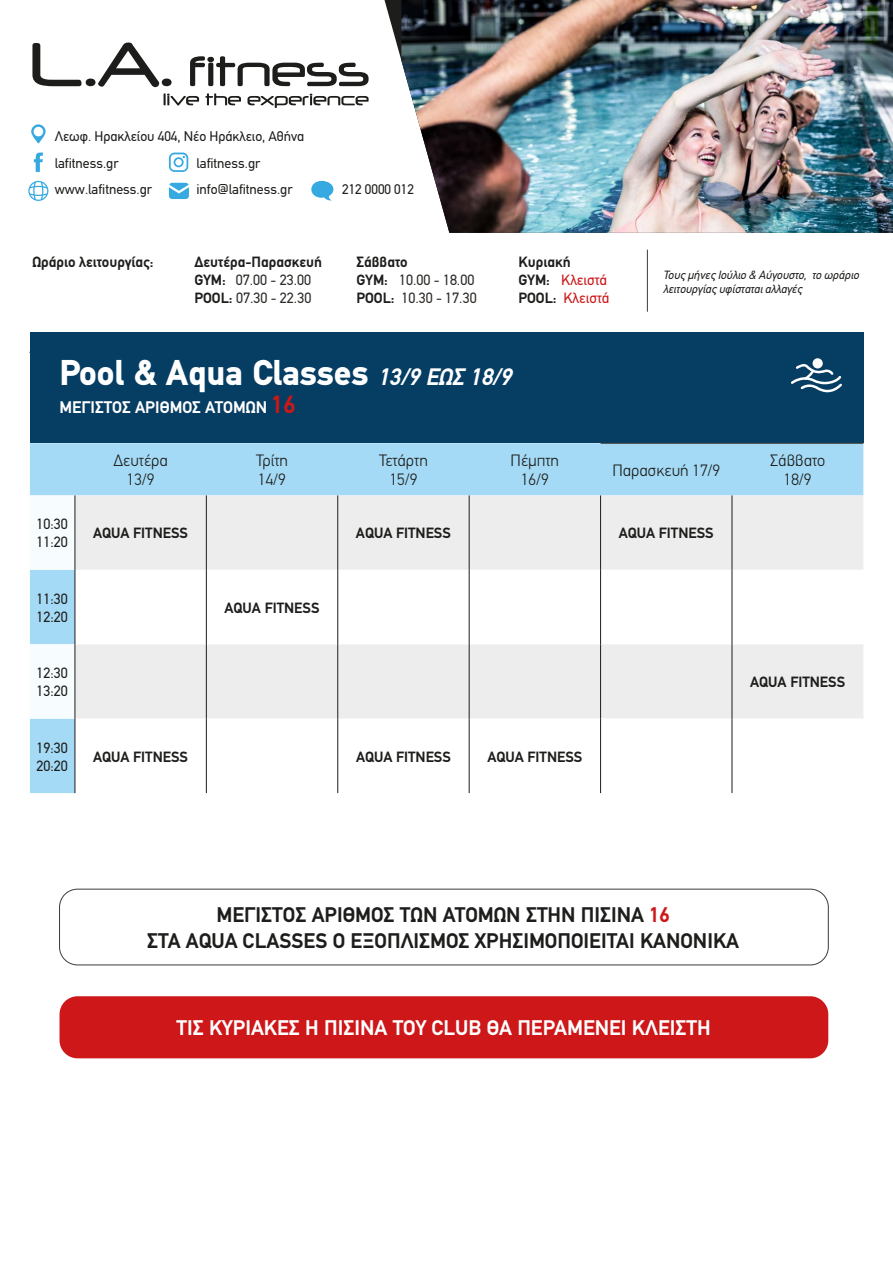
<style>
.page{position:relative;width:893px;height:1263px;background:#fff}
.page>*{position:absolute;margin:0;border:0;box-sizing:border-box;transform-origin:0 0}
.t1{font:900 36px "PF Din Text";color:#fff}
.t2{font:700 21.3px/25.7px "PF Din Text";color:#1d1d1b;text-align:center}
.t3{font:700 21.3px "PF Din Text";color:#fff}
.t4{font:700 16.95px "PF Din Text";color:#fff}
.t5{font:300 16.5px/19.8px "PF Din Text";color:#1d1d1b;text-align:center}
.t6{font:700 15px "PF Din Text";color:#1d1d1b}
.t7{font:15px "PF Din Text";color:#2c2926}
.t8{font:15px/18px "PF Din Text";color:#1d1d1b}
.t9{font:15px "PF Din Text";color:#cd1719}
.t10{font:14.1px/26.7px "PF Din Text";color:#1d1d1b}
.t11{font:italic 12px/14.4px "PF Din Text";color:#1d1d1b}
.s1{font-weight:700;color:#1d1d1b}
.s2{font-weight:700;font-style:italic;font-size:24px}
.s3{font-size:25.05px;color:#cd1719}
.s4{color:#cd1719}
</style>
<div class="page">
<svg style="left:31px;top:124px;width:15px;height:20px"></svg>
<svg style="left:34px;top:152px;width:9px;height:20px"></svg>
<svg style="left:28px;top:181px;width:20px;height:20px"></svg>
<svg style="left:169px;top:153px;width:19px;height:19px"></svg>
<svg style="left:169px;top:183px;width:20px;height:16px"></svg>
<svg style="left:311px;top:181px;width:22px;height:20px"></svg>
<svg style="left:32px;top:43px;width:337px;height:44px"></svg>
<svg style="left:164px;top:93px;width:205px;height:15px"></svg>
<svg style="left:384px;top:0;width:17px;height:59px"></svg>
<img style="left:401px;top:0;width:492px;height:233px">
<div style="left:59px;top:889px;width:770px;height:76px;border:1px solid #3c3c3b;border-radius:18px"></div>
<div style="left:60px;top:996px;width:768px;height:62px;background:#cd1719;border-radius:18px"></div>
<div style="left:30px;top:333px;width:833px;height:110px;background:#063d63"></div>
<svg style="left:791px;top:364px;width:51px;height:28px"></svg>
<div style="left:812px;top:358px;width:11px;height:10px;background:#fff;border-radius:50%"></div>
<div style="left:30px;top:443px;width:833px;height:350px;background:#a4daf5"></div>
<svg style="left:30px;top:495px;width:45px;height:224px"></svg>
<div style="left:76px;top:495px;width:787px;height:75px;background:#ededed"></div>
<svg style="left:76px;top:570px;width:787px;height:223px"></svg>
<hr style="left:601px;top:443px;width:131px;height:1px;background:#3c3c3b">
<hr style="left:732px;top:443px;width:131px;height:1px;background:#3c3c3b">
<hr style="left:75px;top:495px;width:1px;height:75px;background:#1d1d1b">
<hr style="left:206px;top:495px;width:1px;height:75px;background:#1d1d1b">
<hr style="left:337px;top:495px;width:1px;height:75px;background:#1d1d1b">
<hr style="left:469px;top:495px;width:1px;height:75px;background:#1d1d1b">
<hr style="left:600px;top:495px;width:1px;height:75px;background:#1d1d1b">
<hr style="left:75px;top:570px;width:1px;height:74px;background:#1d1d1b">
<hr style="left:206px;top:570px;width:1px;height:74px;background:#1d1d1b">
<hr style="left:337px;top:570px;width:1px;height:74px;background:#1d1d1b">
<hr style="left:469px;top:570px;width:1px;height:74px;background:#1d1d1b">
<hr style="left:600px;top:570px;width:1px;height:74px;background:#1d1d1b">
<hr style="left:75px;top:644px;width:1px;height:75px;background:#1d1d1b">
<hr style="left:206px;top:644px;width:1px;height:75px;background:#1d1d1b">
<hr style="left:337px;top:644px;width:1px;height:75px;background:#1d1d1b">
<hr style="left:469px;top:644px;width:1px;height:75px;background:#1d1d1b">
<hr style="left:600px;top:644px;width:1px;height:75px;background:#1d1d1b">
<hr style="left:75px;top:719px;width:1px;height:74px;background:#1d1d1b">
<hr style="left:206px;top:719px;width:1px;height:74px;background:#1d1d1b">
<hr style="left:337px;top:719px;width:1px;height:74px;background:#1d1d1b">
<hr style="left:469px;top:719px;width:1px;height:74px;background:#1d1d1b">
<hr style="left:600px;top:719px;width:1px;height:74px;background:#1d1d1b">
<hr style="left:732px;top:495px;width:1px;height:75px;background:#1d1d1b">
<hr style="left:732px;top:570px;width:1px;height:74px;background:#1d1d1b">
<hr style="left:732px;top:644px;width:1px;height:75px;background:#1d1d1b">
<hr style="left:732px;top:719px;width:1px;height:74px;background:#1d1d1b">
<hr style="left:647px;top:250px;width:1px;height:62px;background:#3c3c3b">
<p class="t10" style="left:55px;top:123px;width:251px">Λεωφ. Ηρακλείου 404, Νέο Ηράκλειο, Αθήνα lafitness.gr</p>
<p class="t10" style="left:196px;top:149px;width:65px">lafitness.gr</p>
<p class="t10" style="left:55px;top:176px;width:99px">www.lafitness.gr</p>
<p class="t10" style="left:196px;top:176px;width:98px">info@lafitness.gr</p>
<p class="t10" style="left:342px;top:176px;width:73px">212 0000 012</p>
<p class="t6" style="left:32px;top:253px;width:123px">Ωράριο λειτουργίας:</p>
<p class="t6" style="left:194px;top:253px;width:129px">Δευτέρα-Παρασκευή</p>
<p class="t6" style="left:356px;top:253px;width:53px">Σάββατο</p>
<p class="t6" style="left:518px;top:253px;width:54px">Κυριακή</p>
<p class="t7" style="left:194px;top:271px;width:118px"><span class="s1">GYM:</span> 07.00 - 23.00</p>
<p class="t7" style="left:356px;top:271px;width:119px"><span class="s1">GYM:</span> 10.00 - 18.00</p>
<p class="t9" style="left:518px;top:271px;width:90px"><span class="s1">GYM:</span> Κλειστά</p>
<p class="t7" style="left:194px;top:289px;width:118px"><span class="s1">POOL:</span> 07.30 - 22.30</p>
<p class="t7" style="left:356px;top:289px;width:122px"><span class="s1">POOL:</span> 10.30 - 17.30</p>
<p class="t9" style="left:518px;top:289px;width:92px"><span class="s1">POOL:</span> Κλειστά</p>
<h1 class="t1" style="left:60px;top:351px;width:453px">Pool &amp; Aqua Classes <span class="s2">13/9 ΕΩΣ 18/9</span></h1>
<p class="t4" style="left:60px;top:397px;width:237px">ΜΈΓΙΣΤΟΣ ΑΡΙΘΜΌΣ ΑΤΌΜΩΝ <span class="s3">16</span></p>
<p class="t11" style="left:663px;top:268px;width:197px">Τους μήνες Ιούλιο &amp; Αύγουστο, το ωράριο λειτουργίας υφίσταται αλλαγές</p>
<p class="t5" style="left:113px;top:450px;width:56px">Δευτέρα<br>13/9</p>
<p class="t5" style="left:256px;top:450px;width:33px;text-align:left">Τρίτη<br>14/9</p>
<p class="t5" style="left:379px;top:450px;width:50px">Τετάρτη<br>15/9</p>
<p class="t5" style="left:511px;top:450px;width:50px">Πέμπτη<br>16/9</p>
<p class="t5" style="left:612px;top:460px;width:109px">Παρασκευή 17/9</p>
<p class="t5" style="left:770px;top:450px;width:57px">Σάββατο<br>18/9</p>
<p class="t8" style="left:37px;top:515px;width:33px">10:30<br>11:20</p>
<p class="t6" style="left:93px;top:524px;width:96px">AQUA FITNESS</p>
<p class="t6" style="left:356px;top:524px;width:96px">AQUA FITNESS</p>
<p class="t6" style="left:619px;top:524px;width:96px">ΑQUA FITNESS</p>
<p class="t8" style="left:37px;top:590px;width:33px">11:30<br>12:20</p>
<p class="t6" style="left:225px;top:599px;width:96px">AQUA FITNESS</p>
<p class="t8" style="left:37px;top:664px;width:33px">12:30<br>13:20</p>
<p class="t6" style="left:750px;top:673px;width:96px">ΑQUA FITNESS</p>
<p class="t8" style="left:37px;top:738px;width:33px">19:30<br>20:20</p>
<p class="t6" style="left:93px;top:748px;width:96px">AQUA FITNESS</p>
<p class="t6" style="left:356px;top:748px;width:96px">AQUA FITNESS</p>
<p class="t6" style="left:487px;top:748px;width:96px">ΑQUA FITNESS</p>
<h2 class="t2" style="left:147px;top:902px;width:593px">ΜΈΓΙΣΤΟΣ ΑΡΙΘΜΌΣ ΤΩΝ ΑΤΌΜΩΝ ΣΤΗΝ ΠΙΣΊΝΑ <span class="s4">16<br></span>ΣΤΑ AQUA CLASSES Ο ΕΞΟΠΛΙΣΜΌΣ ΧΡΗΣΙΜΟΠΟΙΕΊΤΑΙ ΚΑΝΟΝΙΚΑ</h2>
<h2 class="t3" style="left:176px;top:1015px;width:536px">ΤΙΣ ΚΥΡΙΑΚΕΣ Η ΠΙΣΙΝΑ ΤΟΥ CLUB ΘΑ ΠΕΡΑΜΕΝΕΙ ΚΛΕΙΣΤΗ</h2>
</div>
